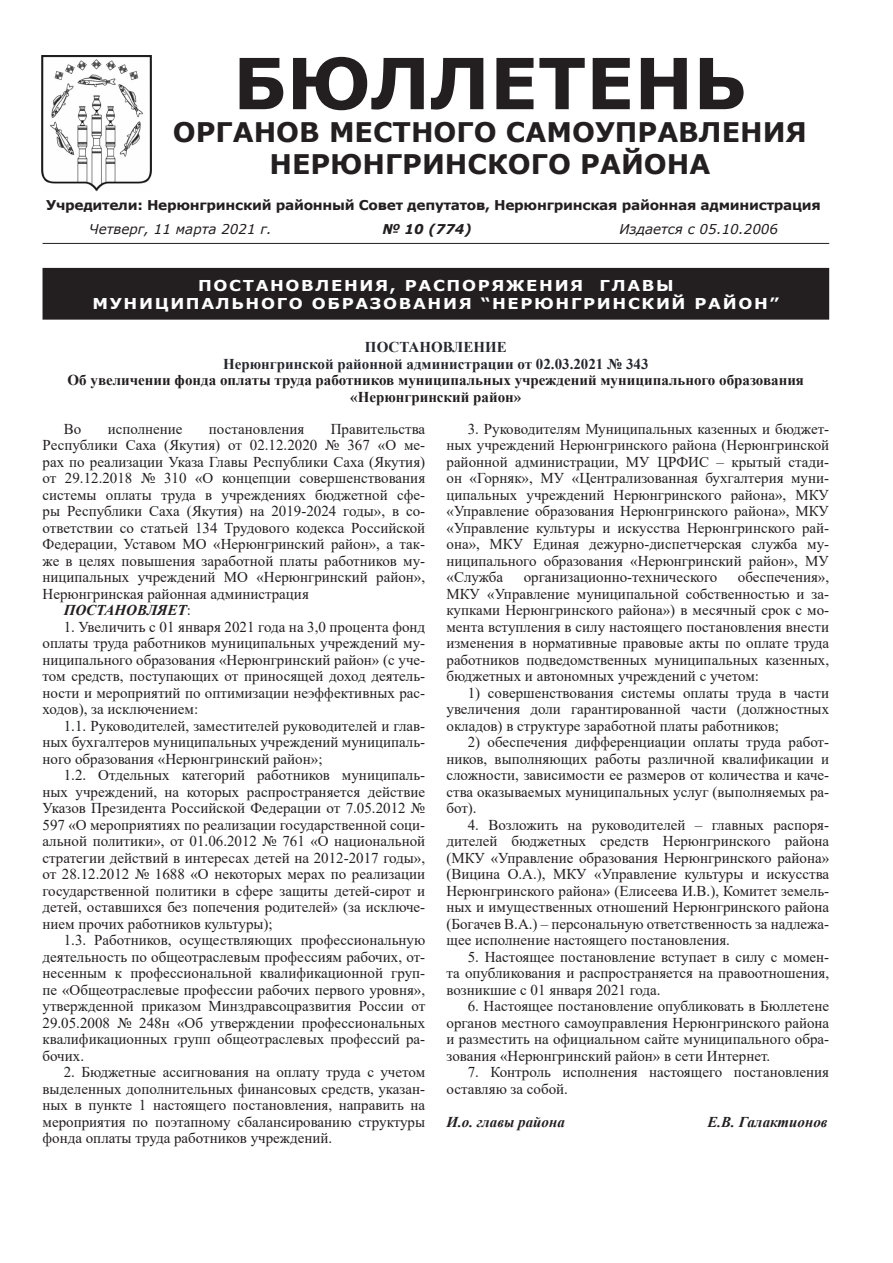
<style>
.page{position:relative;width:893px;height:1263px;background:#fff}
.page>*{position:absolute;margin:0;border:0;box-sizing:border-box;transform-origin:0 0}
.t1{font:700 70.5px "Verdana";color:#231f20}
.t2{font:700 27px "Verdana";color:#231f20}
.ТЕКСТ_ОСНОВА{font:15px/16.5px "Times New Roman";color:#231f20;text-align:justify}
.ЗАГОЛОВОК_2_предл{font:700 15px/16.5px "Times New Roman";color:#231f20;text-align:center}
.t3{font:700 15px "Verdana";letter-spacing:.1em;color:#fff;scale:1.1 1}
.ЗАГОЛОВОК_2_предл-2{font:700 15px "Times New Roman";color:#26282f}
.ПОДПИСЬ1{font:italic 700 15px "Times New Roman";color:#231f20}
.ТЕКСТ_ОСНОВА-2{font:italic 700 15px "Times New Roman";color:#231f20}
.t4{font:700 13.5px "Verdana";letter-spacing:-.02em;color:#231f20}
.t5{font:italic 13.5px "Verdana";color:#231f20}
.t6{font:italic 700 13.5px "Verdana";color:#231f20}
.s1{font-weight:400;font-style:normal}
</style>
<div class="page">
<hr style="left:43px;top:243px;width:786px;height:1px;background:#231f20">
<img style="left:41px;top:55px;width:110px;height:137px">
<div style="left:43px;top:269px;width:785px;height:50px;background:#231f20"></div>
<div style="left:43px;top:268px;width:786px;height:52px;border:2px solid #231f20"></div>
<p class="t1" style="left:233px;top:34px;width:515px">БЮЛЛЕТЕНЬ</p>
<p class="t2" style="left:173px;top:113px;width:636px">ОРГАНОВ МЕСТНОГО САМОУПРАВЛЕНИЯ</p>
<p class="t2" style="left:269px;top:145px;width:442px">НЕРЮНГРИНСКОГО РАЙОНА</p>
<p class="t4" style="left:46px;top:196px;width:776px">Учредители: Нерюнгринский районный Совет депутатов, Нерюнгринская районная администрация</p>
<p class="t5" style="left:89px;top:220px;width:184px">Четверг, 11 марта 2021 г.</p>
<p class="t6" style="left:382px;top:220px;width:91px">№ 10 (774)</p>
<p class="t5" style="left:619px;top:220px;width:160px">Издается с 05.10.2006</p>
<p class="t3" style="left:198px;top:274px;width:434px">ПОСТАНОВЛЕНИЯ, РАСПОРЯЖЕНИЯ ГЛАВЫ</p>
<p class="t3" style="left:93px;top:292px;width:626px">МУНИЦИПАЛЬНОГО ОБРАЗОВАНИЯ “НЕРЮНГРИНСКИЙ РАЙОН”</p>
<p class="ЗАГОЛОВОК_2_предл-2" style="left:365px;top:337px;width:143px">ПОСТАНОВЛЕНИЕ</p>
<p class="ЗАГОЛОВОК_2_предл-2" style="left:223px;top:353px;width:427px">Нерюнгринской районной администрации от 02.03.2021 № 343</p>
<p class="ЗАГОЛОВОК_2_предл" style="left:68px;top:372px;width:738px">Об увеличении фонда оплаты труда работников муниципальных учреждений муниципального образования «Нерюнгринский район»</p>
<p class="ТЕКСТ_ОСНОВА" style="left:64px;top:420px;width:19px">Во</p>
<p class="ТЕКСТ_ОСНОВА" style="left:108px;top:420px;width:76px">исполнение</p>
<p class="ТЕКСТ_ОСНОВА" style="left:209px;top:420px;width:97px">постановления</p>
<p class="ТЕКСТ_ОСНОВА" style="left:446px;top:420px;width:384px;text-indent:21px">3. Руководителям Муниципальных казенных и бюджет&shy;ных учреждений Нерюнгринского района (Нерюнгринской районной администрации, МУ ЦРФИС – крытый стади&shy;он «Горняк», МУ «Централизованная бухгалтерия муни&shy;ципальных учреждений Нерюнгринского района», МКУ «Управление образования Нерюнгринского района», МКУ «Управление культуры и искусства Нерюнгринского рай&shy;она», МКУ Единая дежурно-диспетчерская служба му&shy;ниципального образования «Нерюнгринский район», МУ «Служба</p>
<p class="ТЕКСТ_ОСНОВА" style="left:43px;top:420px;width:384px;text-indent:288px">Правительства Республики Саха (Якутия) от 02.12.2020 № 367 «О ме&shy;рах по реализации Указа Главы Республики Саха (Якутия) от 29.12.2018 № 310 «О концепции совершенствования системы оплаты труда в учреждениях бюджетной сфе&shy;ры Республики Саха (Якутия) на 2019-2024 годы», в со&shy;ответствии со статьей 134 Трудового кодекса Российской Федерации, Уставом МО «Нерюнгринский район», а так&shy;же в целях повышения заработной платы работников му&shy;ниципальных учреждений МО «Нерюнгринский район», Нерюнгринская районная администрация</p>
<p class="ТЕКСТ_ОСНОВА-2" style="left:64px;top:599px;width:129px">ПОСТАНОВЛЯЕТ<span class="s1">:</span></p>
<p class="ТЕКСТ_ОСНОВА" style="left:43px;top:618px;width:384px;text-indent:21px">1. Увеличить с 01 января 2021 года на 3,0 процента фонд оплаты труда работников муниципальных учреждений му&shy;ниципального образования «Нерюнгринский район» (с уче&shy;том средств, поступающих от приносящей доход деятель&shy;ности и мероприятий по оптимизации неэффективных рас&shy;ходов), за исключением:</p>
<p class="ТЕКСТ_ОСНОВА" style="left:43px;top:717px;width:384px;text-indent:21px">1.1. Руководителей, заместителей руководителей и глав&shy;ных бухгалтеров муниципальных учреждений муниципаль&shy;ного образования «Нерюнгринский район»;</p>
<p class="ТЕКСТ_ОСНОВА" style="left:43px;top:766px;width:384px;text-indent:21px">1.2. Отдельных категорий работников муниципаль&shy;ных учреждений, на которых распространяется действие Указов Президента Российской Федерации от 7.05.2012 № 597 «О мероприятиях по реализации государственной соци&shy;альной политики», от 01.06.2012 № 761 «О национальной стратегии действий в интересах детей на 2012-2017 годы», от 28.12.2012 № 1688 «О некоторых мерах по реализации государственной политики в сфере защиты детей-сирот и детей, оставшихся без попечения родителей» (за исключе&shy;нием прочих работников культуры);</p>
<p class="ТЕКСТ_ОСНОВА" style="left:43px;top:931px;width:384px;text-indent:21px">1.3. Работников, осуществляющих профессиональную деятельность по общеотраслевым профессиям рабочих, от&shy;несенным к профессиональной квалификационной груп&shy;пе «Общеотраслевые профессии рабочих первого уровня», утвержденной приказом Минздравсоцразвития России от 29.05.2008 № 248н «Об утверждении профессиональных квалификационных групп общеотраслевых профессий ра&shy;бочих.</p>
<p class="ТЕКСТ_ОСНОВА" style="left:43px;top:1063px;width:384px;text-indent:21px">2. Бюджетные ассигнования на оплату труда с учетом выделенных дополнительных финансовых средств, указан&shy;ных в пункте 1 настоящего постановления, направить на мероприятия по поэтапному сбалансированию структуры фонда оплаты труда работников учреждений.</p>
<p class="ТЕКСТ_ОСНОВА" style="left:446px;top:568px;width:384px;text-indent:291px">обеспечения», МКУ «Управление муниципальной собственностью и за&shy;купками Нерюнгринского района») в месячный срок с мо&shy;мента вступления в силу настоящего постановления внести изменения в нормативные правовые акты по оплате труда работников подведомственных муниципальных казенных, бюджетных и автономных учреждений с учетом:</p>
<p class="ТЕКСТ_ОСНОВА" style="left:446px;top:684px;width:384px;text-indent:21px">1) совершенствования системы оплаты труда в части увеличения доли гарантированной части (должностных окладов) в структуре заработной платы работников;</p>
<p class="ТЕКСТ_ОСНОВА" style="left:446px;top:733px;width:384px;text-indent:21px">2) обеспечения дифференциации оплаты труда работ&shy;ников, выполняющих работы различной квалификации и сложности, зависимости ее размеров от количества и каче&shy;ства оказываемых муниципальных услуг (выполняемых ра&shy;бот).</p>
<p class="ТЕКСТ_ОСНОВА" style="left:446px;top:816px;width:384px;text-indent:21px">4. Возложить на руководителей – главных распоря&shy;дителей бюджетных средств Нерюнгринского района (МКУ «Управление образования Нерюнгринского района» (Вицина О.А.), МКУ «Управление культуры и искусства Нерюнгринского района» (Елисеева И.В.), Комитет земель&shy;ных и имущественных отношений Нерюнгринского района (Богачев В.А.) – персональную ответственность за надлежа&shy;щее исполнение настоящего постановления.</p>
<p class="ТЕКСТ_ОСНОВА" style="left:446px;top:948px;width:384px;text-indent:21px">5. Настоящее постановление вступает в силу с момен&shy;та опубликования и распространяется на правоотношения, возникшие с 01 января 2021 года.</p>
<p class="ТЕКСТ_ОСНОВА" style="left:446px;top:997px;width:384px;text-indent:21px">6. Настоящее постановление опубликовать в Бюллетене органов местного самоуправления Нерюнгринского района и разместить на официальном сайте муниципального обра&shy;зования «Нерюнгринский район» в сети Интернет.</p>
<p class="ТЕКСТ_ОСНОВА" style="left:446px;top:1063px;width:384px;text-indent:21px">7. Контроль исполнения настоящего постановления оставляю за собой.</p>
<p class="ПОДПИСЬ1" style="left:446px;top:1111px;width:120px">И.о. главы района</p>
<p class="ПОДПИСЬ1" style="left:707px;top:1111px;width:122px">Е.В. Галактионов</p>
<p class="ТЕКСТ_ОСНОВА" style="left:524px;top:568px;width:195px">организационно-технического</p>
</div>
